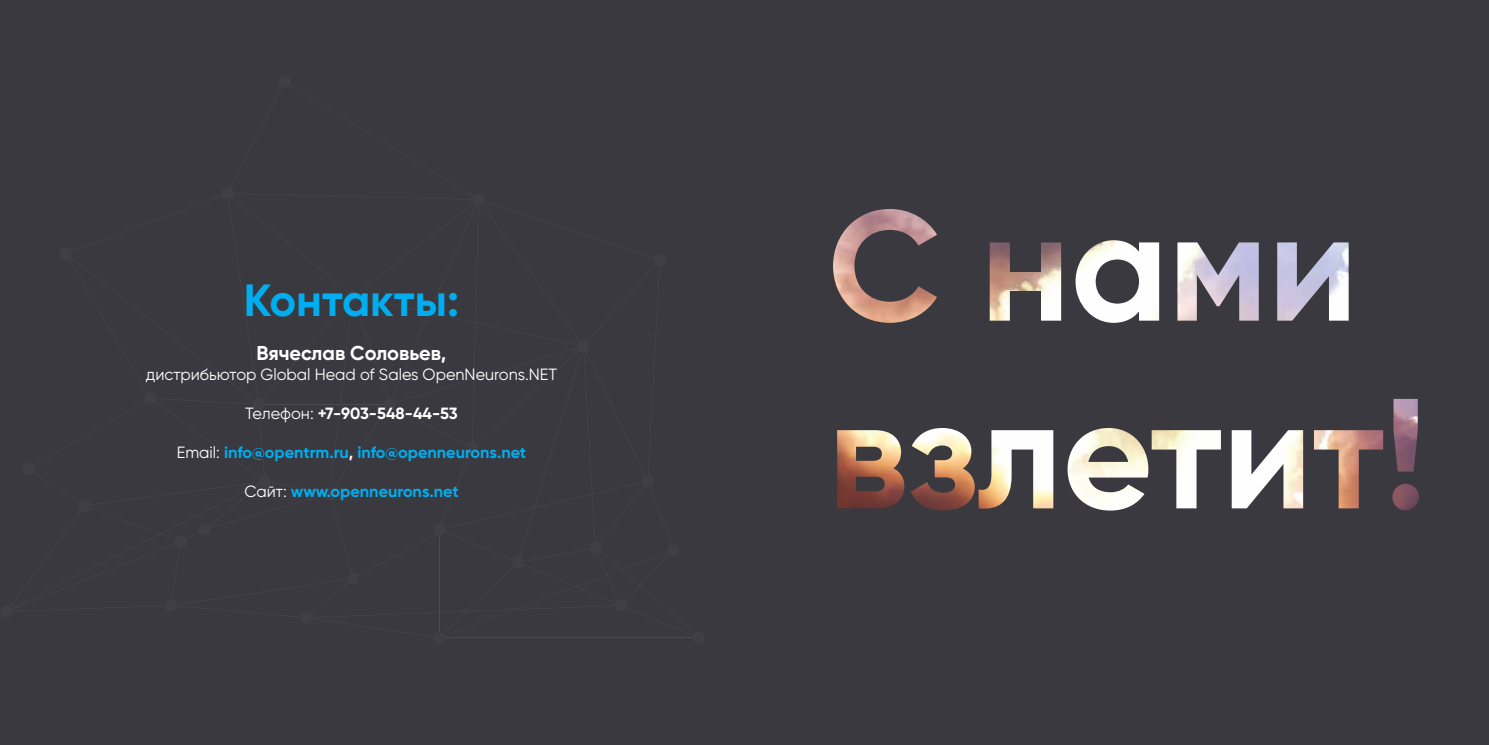
<style>
.page{position:relative;width:1489px;height:745px;background:#fff}
.page>*{position:absolute;margin:0;border:0;box-sizing:border-box;transform-origin:0 0}
.t1{font:700 45px "Gilroy";color:#00aeef}
.t2{font:700 20px "Gilroy";color:#fff}
.t3{font:700 16.25px "Gilroy";color:#00aeef}
.t4{font:16.25px "Gilroy";color:#fff}
.t5{font:700 16.25px "Gilroy";color:#fff}
.s1{font-weight:400}
.s2{font-weight:400;color:#fff}
.s3{color:#fff}
</style>
<div class="page">
<div style="left:0;top:0;width:1488px;height:744px;background:#39393f"></div>
<div style="left:1095px;top:259px;width:43px;height:44px;background:#39393f;border-radius:50%"></div>
<hr style="left:439px;top:637px;width:259px;height:1px;background:#939598">
<div style="left:6px;top:81px;width:695px;height:556px;background:#39393f"></div>
<div style="left:78px;top:499px;width:12px;height:12px;background:#3f3f44;border-radius:50%"></div>
<div style="left:144px;top:392px;width:12px;height:12px;background:#3f3f44;border-radius:50%"></div>
<div style="left:175px;top:535px;width:12px;height:12px;background:#3f3f44;border-radius:50%"></div>
<div style="left:198px;top:523px;width:12px;height:12px;background:#3f3f44;border-radius:50%"></div>
<div style="left:324px;top:487px;width:12px;height:12px;background:#3f3f44;border-radius:50%"></div>
<div style="left:252px;top:398px;width:13px;height:12px;background:#3f3f44;border-radius:50%"></div>
<div style="left:383px;top:398px;width:13px;height:12px;background:#3f3f44;border-radius:50%"></div>
<div style="left:259px;top:475px;width:12px;height:12px;background:#3f3f44;border-radius:50%"></div>
<div style="left:512px;top:556px;width:12px;height:12px;background:#3f3f44;border-radius:50%"></div>
<div style="left:641px;top:475px;width:12px;height:12px;background:#3f3f44;border-radius:50%"></div>
<div style="left:577px;top:340px;width:12px;height:12px;background:#3f3f44;border-radius:50%"></div>
<div style="left:466px;top:441px;width:12px;height:12px;background:#3f3f44;border-radius:50%"></div>
<div style="left:667px;top:543px;width:12px;height:13px;background:#3f3f44;border-radius:50%"></div>
<div style="left:347px;top:572px;width:12px;height:12px;background:#3f3f44;border-radius:50%"></div>
<div style="left:472px;top:193px;width:12px;height:12px;background:#3f3f44;border-radius:50%"></div>
<div style="left:653px;top:253px;width:13px;height:13px;background:#3f3f44;border-radius:50%"></div>
<div style="left:221px;top:187px;width:13px;height:12px;background:#3f3f44;border-radius:50%"></div>
<div style="left:278px;top:76px;width:12px;height:12px;background:#3f3f44;border-radius:50%"></div>
<div style="left:60px;top:247px;width:12px;height:12px;background:#3f3f44;border-radius:50%"></div>
<div style="left:347px;top:290px;width:12px;height:12px;background:#3f3f44;border-radius:50%"></div>
<div style="left:22px;top:462px;width:13px;height:13px;background:#3f3f44;border-radius:50%"></div>
<div style="left:0;top:605px;width:13px;height:12px;background:#3f3f44;border-radius:50%"></div>
<div style="left:165px;top:599px;width:12px;height:12px;background:#3f3f44;border-radius:50%"></div>
<div style="left:300px;top:611px;width:12px;height:12px;background:#3f3f44;border-radius:50%"></div>
<div style="left:433px;top:631px;width:12px;height:12px;background:#3f3f44;border-radius:50%"></div>
<div style="left:433px;top:523px;width:12px;height:12px;background:#3f3f44;border-radius:50%"></div>
<div style="left:589px;top:541px;width:12px;height:12px;background:#3f3f44;border-radius:50%"></div>
<div style="left:614px;top:599px;width:12px;height:12px;background:#3f3f44;border-radius:50%"></div>
<div style="left:692px;top:631px;width:12px;height:12px;background:#3f3f44;border-radius:50%"></div>
<h1 class="t1" style="left:244px;top:272px;width:217px">Контакты:</h1>
<p class="t2" style="left:257px;top:340px;width:191px">Вячеслав Соловьев,</p>
<p class="t4" style="left:146px;top:363px;width:413px">дистрибьютор Global Head of Sales OpenNeurons.NET</p>
<p class="t5" style="left:245px;top:402px;width:214px"><span class="s1">Телефон:</span> +7-903-548-44-53</p>
<p class="t3" style="left:177px;top:441px;width:351px"><span class="s2">Email:</span> info@opentrm.ru<span class="s3">,</span> info@openneurons.net</p>
<p class="t3" style="left:244px;top:480px;width:216px"><span class="s2">Сайт:</span> www.openneurons.net</p>
</div>
